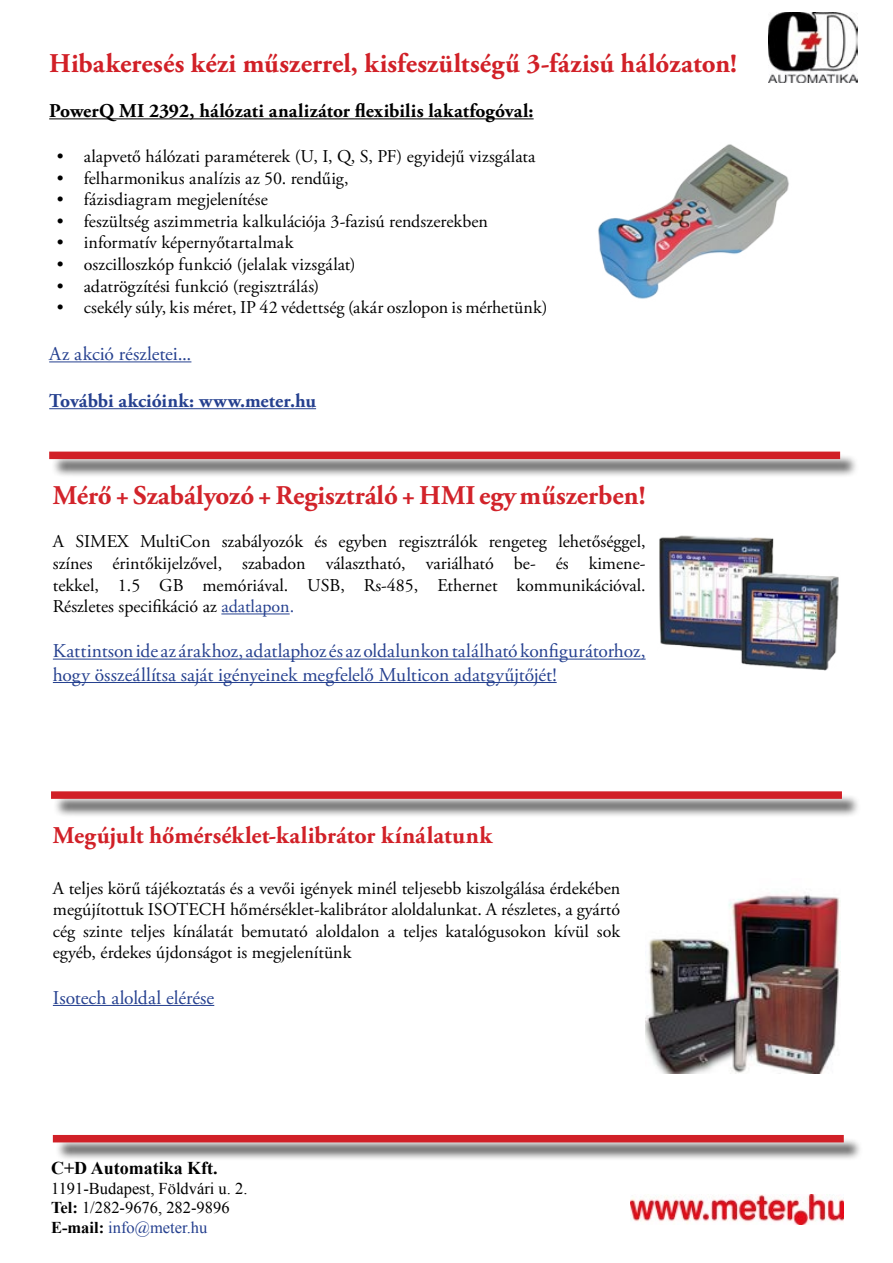
<style>
.page{position:relative;width:893px;height:1263px;background:#fff}
.page>*{position:absolute;margin:0;border:0;box-sizing:border-box;transform-origin:0 0}
.t1{font:700 27px "Adobe Garamond Pro";letter-spacing:.005em;color:#d12027}
.t2{font:700 27px "Adobe Garamond Pro";color:#d2232a}
.t3{font:700 24px "Adobe Garamond Pro";letter-spacing:.005em;color:#d12027}
.t4{font:19.5px/23.4px "Adobe Garamond Pro";color:#25408f}
.t5{font:700 19.5px "Adobe Garamond Pro";letter-spacing:.005em;color:#000}
.t6{font:700 19.5px "Adobe Garamond Pro";letter-spacing:.005em;color:#25408f}
.t7{font:18px/21.6px "Adobe Garamond Pro";color:#000;text-align:justify}
.t8{font:700 18px "Times New Roman";color:#000}
.t9{font:16.5px/19.8px "Times New Roman";color:#000}
.s1{color:#25408f}
.s2{font-weight:700}
</style>
<div class="page">
<hr style="left:221px;top:613px;width:69px;height:1px;background:#25408f">
<hr style="left:53px;top:659px;width:593px;height:1px;background:#25408f">
<hr style="left:53px;top:682px;width:504px;height:1px;background:#25408f">
<hr style="left:49px;top:118px;width:485px;height:1px;background:#000">
<hr style="left:49px;top:361px;width:142px;height:1px;background:#25408f">
<hr style="left:49px;top:408px;width:267px;height:1px;background:#25408f">
<img style="left:598px;top:144px;width:191px;height:155px">
<hr style="left:53px;top:1005px;width:161px;height:1px;background:#25408f">
<img style="left:645px;top:894px;width:195px;height:179px">
<img style="left:769px;top:12px;width:88px;height:71px">
<img style="left:630px;top:1195px;width:214px;height:29px">
<div style="left:51px;top:454px;width:808px;height:24px;background:#000;opacity:.75"></div>
<div style="left:49px;top:452px;width:791px;height:7px;background:#d12027"></div>
<div style="left:55px;top:1137px;width:808px;height:24px;background:#000;opacity:.75"></div>
<div style="left:53px;top:1135px;width:791px;height:7px;background:#d12027"></div>
<div style="left:53px;top:794px;width:808px;height:23px;background:#000;opacity:.75"></div>
<div style="left:51px;top:791px;width:791px;height:8px;background:#d12027"></div>
<img style="left:659px;top:535px;width:180px;height:135px">
<h1 class="t1" style="left:49px;top:48px;width:689px">Hibakeresés kézi műszerrel, kisfeszültségű 3-fázisú hálózaton!</h1>
<p class="t5" style="left:49px;top:99px;width:486px">PowerQ MI 2392, hálózati analizátor flexibilis lakatfogóval:</p>
<p class="t7" style="left:57px;top:146px;width:480px">• alapvető hálózati paraméterek (U, I, Q, S, PF) egyidejű vizsgálata</p>
<p class="t7" style="left:57px;top:168px;width:294px">• felharmonikus analízis az 50. rendűig,</p>
<p class="t7" style="left:57px;top:189px;width:213px">• fázisdiagram megjelenítése</p>
<p class="t7" style="left:57px;top:211px;width:433px">• feszültség aszimmetria kalkulációja 3-fazisú rendszerekben</p>
<p class="t7" style="left:57px;top:232px;width:238px">• informatív képernyőtartalmak</p>
<p class="t7" style="left:57px;top:254px;width:300px">• oszcilloszkóp funkció (jelalak vizsgálat)</p>
<p class="t7" style="left:57px;top:276px;width:264px">• adatrögzítési funkció (regisztrálás)</p>
<p class="t7" style="left:57px;top:297px;width:492px">• csekély súly, kis méret, IP 42 védettség (akár oszlopon is mérhetünk)</p>
<p class="t4" style="left:49px;top:343px;width:144px">Az akció részletei...</p>
<p class="t6" style="left:49px;top:389px;width:268px">További akcióink: www.meter.hu</p>
<h1 class="t2" style="left:53px;top:480px;width:594px">Mérő + Szabályozó + Regisztráló + HMI egy műszerben!</h1>
<p class="t7" style="left:53px;top:531px;width:594px">A SIMEX MultiCon szabályozók és egyben regisztrálók rengeteg lehetőséggel, színes érintőkijelzővel, szabadon választható, variálható be- és kimene&shy;tekkel, 1.5 GB memóriával. USB, Rs-485, Ethernet kommunikációval.<br>Részletes specifikáció az <span class="s1">adatlapon.</span></p>
<p class="t4" style="left:53px;top:640px;width:594px">Kattintson ide az árakhoz, adatlaphoz és az oldalunkon található konfigurátorhoz, hogy összeállítsa saját igényeinek megfelelő Multicon adatgyűjtőjét!</p>
<h2 class="t3" style="left:53px;top:822px;width:441px">Megújult hőmérséklet-kalibrátor kínálatunk</h2>
<p class="t7" style="left:53px;top:878px;width:569px">A teljes körű tájékoztatás és a vevői igények minél teljesebb kiszolgálása érdekében megújítottuk ISOTECH hőmérséklet-kalibrátor aloldalunkat. A részletes, a gyártó cég szinte teljes kínálatát bemutató aloldalon a teljes katalógusokon kívül sok egyéb, érdekes újdonságot is megjelenítünk</p>
<p class="t4" style="left:53px;top:986px;width:163px">Isotech aloldal elérése</p>
<p class="t8" style="left:51px;top:1155px;width:168px">C+D Automatika Kft.</p>
<p class="t9" style="left:51px;top:1178px;width:198px">1191-Budapest, Földvári u. 2.<br><span class="s2">Tel:</span> 1/282-9676, 282-9896<br><span class="s2">E-mail:</span> <span class="s1">info@meter.hu</span></p>
</div>
